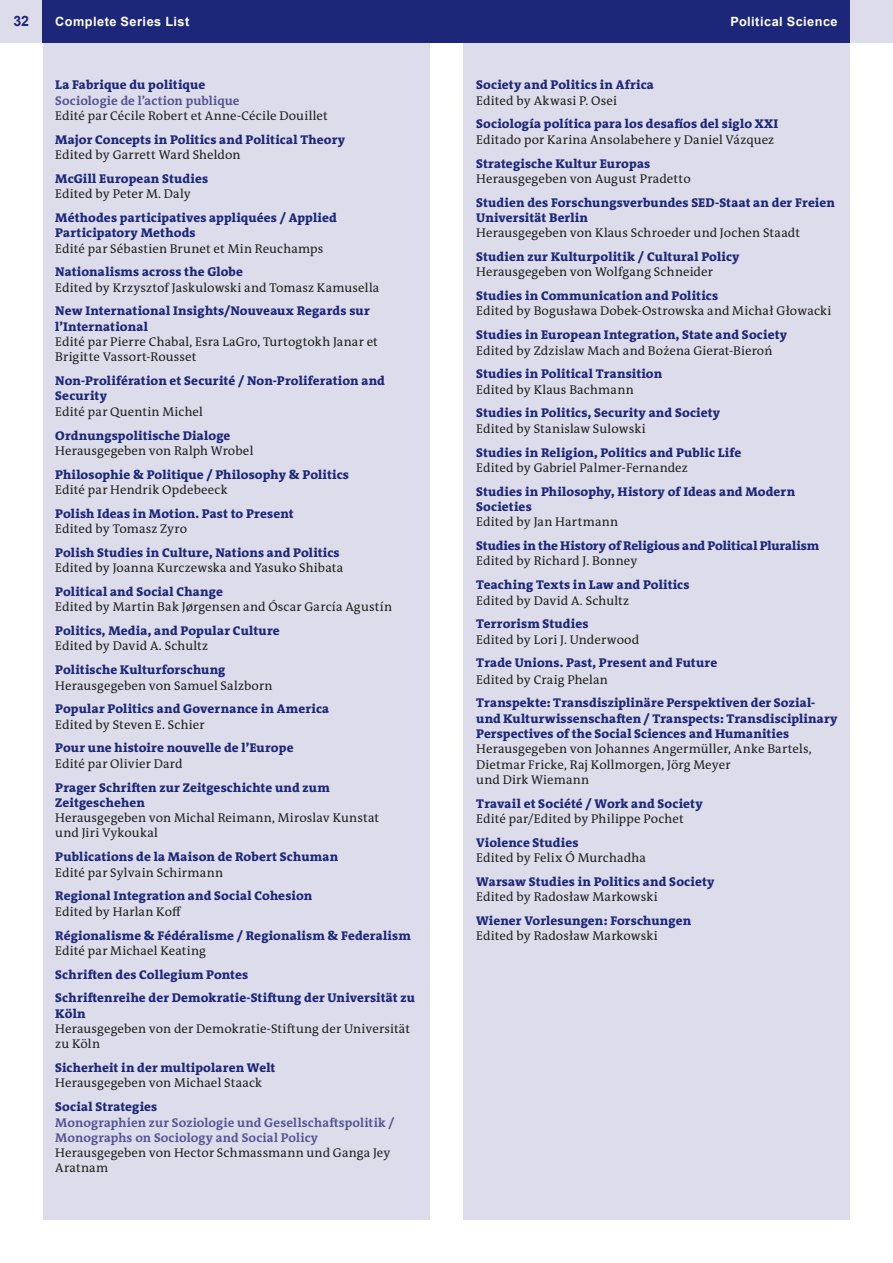
<style>
.page{position:relative;width:893px;height:1263px;background:#fff}
.page>*{position:absolute;margin:0;border:0;box-sizing:border-box;transform-origin:0 0}
.t1{font:700 14.25px "Arial";color:#1d2779}
.Reihenliste__Titel{font:800 12.75px/15.3px "The Antiqua B W8";letter-spacing:.01em;color:#1d2779}
.Reihenliste__Herausg{font:12.75px/15.3px "The Antiqua B W5 Plain";letter-spacing:.01em;color:#231f20}
.Reihenliste__Herausg-2{font:700 12.75px/15.3px "The Antiqua B W7";letter-spacing:.01em;color:#535494}
.Reihenliste__Titel-2{font:800 12.75px "The Antiqua B W8";letter-spacing:-.01em;color:#1d2779}
.t2{font:700 12.75px "Arial";letter-spacing:.035em;color:#fff}
</style>
<div class="page">
<div style="left:0;top:0;width:893px;height:43px;background:#dcdceb"></div>
<div style="left:463px;top:43px;width:387px;height:1177px;background:#dcdceb"></div>
<div style="left:43px;top:43px;width:386px;height:1177px;background:#dcdceb"></div>
<hr style="left:892px;top:1002px;width:1px;height:261px;background:#dcdceb">
<div style="left:43px;top:0;width:807px;height:43px;background:#1d2779"></div>
<p class="t1" style="left:13px;top:12px;width:17px">32</p>
<p class="t2" style="left:55px;top:14px;width:135px">Complete Series List</p>
<p class="t2" style="left:730px;top:14px;width:109px">Political Science</p>
<p class="Reihenliste__Titel" style="left:55px;top:77px;width:151px">La Fabrique du politique</p>
<p class="Reihenliste__Herausg-2" style="left:55px;top:93px;width:186px">Sociologie de l’action publique</p>
<p class="Reihenliste__Herausg" style="left:55px;top:108px;width:274px">Edité par Cécile Robert et Anne-Cécile Douillet</p>
<p class="Reihenliste__Titel" style="left:55px;top:132px;width:291px">Major Concepts in Politics and Political Theory</p>
<p class="Reihenliste__Herausg" style="left:55px;top:147px;width:187px">Edited by Garrett Ward Sheldon</p>
<p class="Reihenliste__Titel" style="left:55px;top:171px;width:154px">McGill European Studies</p>
<p class="Reihenliste__Herausg" style="left:55px;top:186px;width:137px">Edited by Peter M. Daly</p>
<p class="Reihenliste__Titel" style="left:55px;top:210px;width:283px">Méthodes participatives appliquées / Applied<br>Participatory Methods</p>
<p class="Reihenliste__Herausg" style="left:55px;top:241px;width:270px">Edité par Sébastien Brunet et Min Reuchamps</p>
<p class="Reihenliste__Titel" style="left:55px;top:264px;width:189px">Nationalisms across the Globe</p>
<p class="Reihenliste__Herausg" style="left:55px;top:280px;width:326px">Edited by Krzysztof Jaskulowski and Tomasz Kamusella</p>
<p class="Reihenliste__Titel" style="left:55px;top:304px;width:316px">New International Insights/Nouveaux Regards sur l’International</p>
<p class="Reihenliste__Herausg" style="left:55px;top:334px;width:324px">Edité par Pierre Chabal, Esra LaGro, Turtogtokh Janar et<br>Brigitte Vassort-Rousset</p>
<p class="Reihenliste__Titel" style="left:55px;top:373px;width:331px">Non-Prolifération et Securité / Non-Proliferation and<br>Security</p>
<p class="Reihenliste__Herausg" style="left:55px;top:404px;width:149px">Edité par Quentin Michel</p>
<p class="Reihenliste__Titel" style="left:55px;top:428px;width:177px">Ordnungspolitische Dialoge</p>
<p class="Reihenliste__Herausg" style="left:55px;top:443px;width:200px">Herausgegeben von Ralph Wrobel</p>
<p class="Reihenliste__Titel" style="left:55px;top:467px;width:295px">Philosophie &amp; Politique / Philosophy &amp; Politics</p>
<p class="Reihenliste__Herausg" style="left:55px;top:482px;width:174px">Edité par Hendrik Opdebeeck</p>
<p class="Reihenliste__Titel" style="left:55px;top:506px;width:240px">Polish Ideas in Motion. Past to Present</p>
<p class="Reihenliste__Herausg" style="left:55px;top:521px;width:134px">Edited by Tomasz Zyro</p>
<p class="Reihenliste__Titel" style="left:55px;top:545px;width:286px">Polish Studies in Culture, Nations and Politics</p>
<p class="Reihenliste__Herausg" style="left:55px;top:560px;width:289px">Edited by Joanna Kurczewska and Yasuko Shibata</p>
<p class="Reihenliste__Titel" style="left:55px;top:584px;width:169px">Political and Social Change</p>
<p class="Reihenliste__Herausg" style="left:55px;top:599px;width:338px">Edited by Martin Bak Jørgensen and Óscar García Agustín</p>
<p class="Reihenliste__Titel" style="left:55px;top:623px;width:226px">Politics, Media, and Popular Culture</p>
<p class="Reihenliste__Herausg" style="left:55px;top:638px;width:154px">Edited by David A. Schultz</p>
<p class="Reihenliste__Titel" style="left:55px;top:662px;width:172px">Politische Kulturforschung</p>
<p class="Reihenliste__Herausg" style="left:55px;top:678px;width:219px">Herausgegeben von Samuel Salzborn</p>
<p class="Reihenliste__Titel" style="left:55px;top:701px;width:275px">Popular Politics and Governance in America</p>
<p class="Reihenliste__Herausg" style="left:55px;top:717px;width:151px">Edited by Steven E. Schier</p>
<p class="Reihenliste__Titel" style="left:55px;top:741px;width:240px">Pour une histoire nouvelle de l’Europe</p>
<p class="Reihenliste__Herausg" style="left:55px;top:756px;width:129px">Edité par Olivier Dard</p>
<p class="Reihenliste__Titel" style="left:55px;top:780px;width:276px">Prager Schriften zur Zeitgeschichte und zum<br>Zeitgeschehen</p>
<p class="Reihenliste__Herausg" style="left:55px;top:810px;width:325px">Herausgegeben von Michal Reimann, Miroslav Kunstat und Jiri Vykoukal</p>
<p class="Reihenliste__Titel" style="left:55px;top:849px;width:285px">Publications de la Maison de Robert Schuman</p>
<p class="Reihenliste__Herausg" style="left:55px;top:865px;width:169px">Edité par Sylvain Schirmann</p>
<p class="Reihenliste__Titel" style="left:55px;top:888px;width:259px">Regional Integration and Social Cohesion</p>
<p class="Reihenliste__Herausg" style="left:55px;top:904px;width:127px">Edited by Harlan Koff</p>
<p class="Reihenliste__Titel" style="left:55px;top:928px;width:357px">Régionalisme &amp; Fédéralisme / Regionalism &amp; Federalism</p>
<p class="Reihenliste__Herausg" style="left:55px;top:943px;width:152px">Edité par Michael Keating</p>
<p class="Reihenliste__Titel" style="left:55px;top:967px;width:195px">Schriften des Collegium Pontes</p>
<p class="Reihenliste__Titel" style="left:55px;top:990px;width:361px">Schriftenreihe der Demokratie-Stiftung der Universität zu<br>Köln</p>
<p class="Reihenliste__Herausg" style="left:55px;top:1021px;width:356px">Herausgegeben von der Demokratie-Stiftung der Universität zu Köln</p>
<p class="Reihenliste__Titel" style="left:55px;top:1060px;width:222px">Sicherheit in der multipolaren Welt</p>
<p class="Reihenliste__Herausg" style="left:55px;top:1075px;width:208px">Herausgegeben von Michael Staack</p>
<p class="Reihenliste__Titel" style="left:55px;top:1099px;width:104px">Social Strategies</p>
<p class="Reihenliste__Herausg-2" style="left:55px;top:1115px;width:341px">Monographien zur Soziologie und Gesellschaftspolitik /<br>Monographs on Sociology and Social Policy</p>
<p class="Reihenliste__Herausg" style="left:55px;top:1145px;width:337px">Herausgegeben von Hector Schmassmann und Ganga Jey<br>Aratnam</p>
<p class="Reihenliste__Titel" style="left:476px;top:77px;width:179px">Society and Politics in Africa</p>
<p class="Reihenliste__Herausg" style="left:476px;top:93px;width:142px">Edited by Akwasi P. Osei</p>
<p class="Reihenliste__Titel" style="left:476px;top:117px;width:304px">Sociología política para los desafíos del siglo XXI</p>
<p class="Reihenliste__Herausg" style="left:476px;top:132px;width:300px">Editado por Karina Ansolabehere y Daniel Vázquez</p>
<p class="Reihenliste__Titel" style="left:476px;top:156px;width:176px">Strategische Kultur Europas</p>
<p class="Reihenliste__Herausg" style="left:476px;top:171px;width:216px">Herausgegeben von August Pradetto</p>
<p class="Reihenliste__Titel" style="left:476px;top:195px;width:360px">Studien des Forschungsverbundes SED-Staat an der Freien<br>Universität Berlin</p>
<p class="Reihenliste__Herausg" style="left:476px;top:225px;width:325px">Herausgegeben von Klaus Schroeder und Jochen Staadt</p>
<p class="Reihenliste__Titel" style="left:476px;top:249px;width:265px">Studien zur Kulturpolitik / Cultural Policy</p>
<p class="Reihenliste__Herausg" style="left:476px;top:264px;width:238px">Herausgegeben von Wolfgang Schneider</p>
<p class="Reihenliste__Titel" style="left:476px;top:288px;width:243px">Studies in Communication and Politics</p>
<p class="Reihenliste__Herausg" style="left:476px;top:304px;width:357px">Edited by Bogusława Dobek-Ostrowska and Michał Głowacki</p>
<p class="Reihenliste__Titel" style="left:476px;top:327px;width:312px">Studies in European Integration, State and Society</p>
<p class="Reihenliste__Herausg" style="left:476px;top:343px;width:298px">Edited by Zdzislaw Mach and Bożena Gierat-Bieroń</p>
<p class="Reihenliste__Titel" style="left:476px;top:366px;width:187px">Studies in Political Transition</p>
<p class="Reihenliste__Herausg" style="left:476px;top:382px;width:159px">Edited by Klaus Bachmann</p>
<p class="Reihenliste__Titel" style="left:476px;top:406px;width:245px">Studies in Politics, Security and Society</p>
<p class="Reihenliste__Herausg" style="left:476px;top:421px;width:171px">Edited by Stanislaw Sulowski</p>
<p class="Reihenliste__Titel" style="left:476px;top:445px;width:267px">Studies in Religion, Politics and Public Life</p>
<p class="Reihenliste__Herausg" style="left:476px;top:460px;width:213px">Edited by Gabriel Palmer-Fernandez</p>
<p class="Reihenliste__Titel" style="left:476px;top:484px;width:320px">Studies in Philosophy, History of Ideas and Modern<br>Societies</p>
<p class="Reihenliste__Herausg" style="left:476px;top:514px;width:143px">Edited by Jan Hartmann</p>
<p class="Reihenliste__Titel-2" style="left:476px;top:538px;width:344px">Studies in the History of Religious and Political Pluralism</p>
<p class="Reihenliste__Herausg" style="left:476px;top:553px;width:163px">Edited by Richard J. Bonney</p>
<p class="Reihenliste__Titel" style="left:476px;top:577px;width:215px">Teaching Texts in Law and Politics</p>
<p class="Reihenliste__Herausg" style="left:476px;top:593px;width:154px">Edited by David A. Schultz</p>
<p class="Reihenliste__Titel" style="left:476px;top:616px;width:114px">Terrorism Studies</p>
<p class="Reihenliste__Herausg" style="left:476px;top:632px;width:165px">Edited by Lori J. Underwood</p>
<p class="Reihenliste__Titel" style="left:476px;top:656px;width:242px">Trade Unions. Past, Present and Future</p>
<p class="Reihenliste__Herausg" style="left:476px;top:672px;width:133px">Edited by Craig Phelan</p>
<p class="Reihenliste__Titel" style="left:476px;top:696px;width:363px">Transpekte: Transdisziplinäre Perspektiven der Sozial&shy;und Kulturwissenschaften / Transpects: Transdisciplinary<br>Perspectives of the Social Sciences and Humanities</p>
<p class="Reihenliste__Herausg" style="left:476px;top:741px;width:337px">Herausgegeben von Johannes Angermüller, Anke Bartels,<br>Dietmar Fricke, Raj Kollmorgen, Jörg Meyer<br>und Dirk Wiemann</p>
<p class="Reihenliste__Titel" style="left:476px;top:796px;width:228px">Travail et Société / Work and Society</p>
<p class="Reihenliste__Herausg" style="left:476px;top:811px;width:209px">Edité par/Edited by Philippe Pochet</p>
<p class="Reihenliste__Titel" style="left:476px;top:835px;width:104px">Violence Studies</p>
<p class="Reihenliste__Herausg" style="left:476px;top:850px;width:171px">Edited by Felix Ó Murchadha</p>
<p class="Reihenliste__Titel" style="left:476px;top:874px;width:240px">Warsaw Studies in Politics and Society</p>
<p class="Reihenliste__Herausg" style="left:476px;top:889px;width:183px">Edited by Radosław Markowski</p>
<p class="Reihenliste__Titel" style="left:476px;top:913px;width:216px">Wiener Vorlesungen: Forschungen</p>
<p class="Reihenliste__Herausg" style="left:476px;top:928px;width:183px">Edited by Radosław Markowski</p>
</div>
